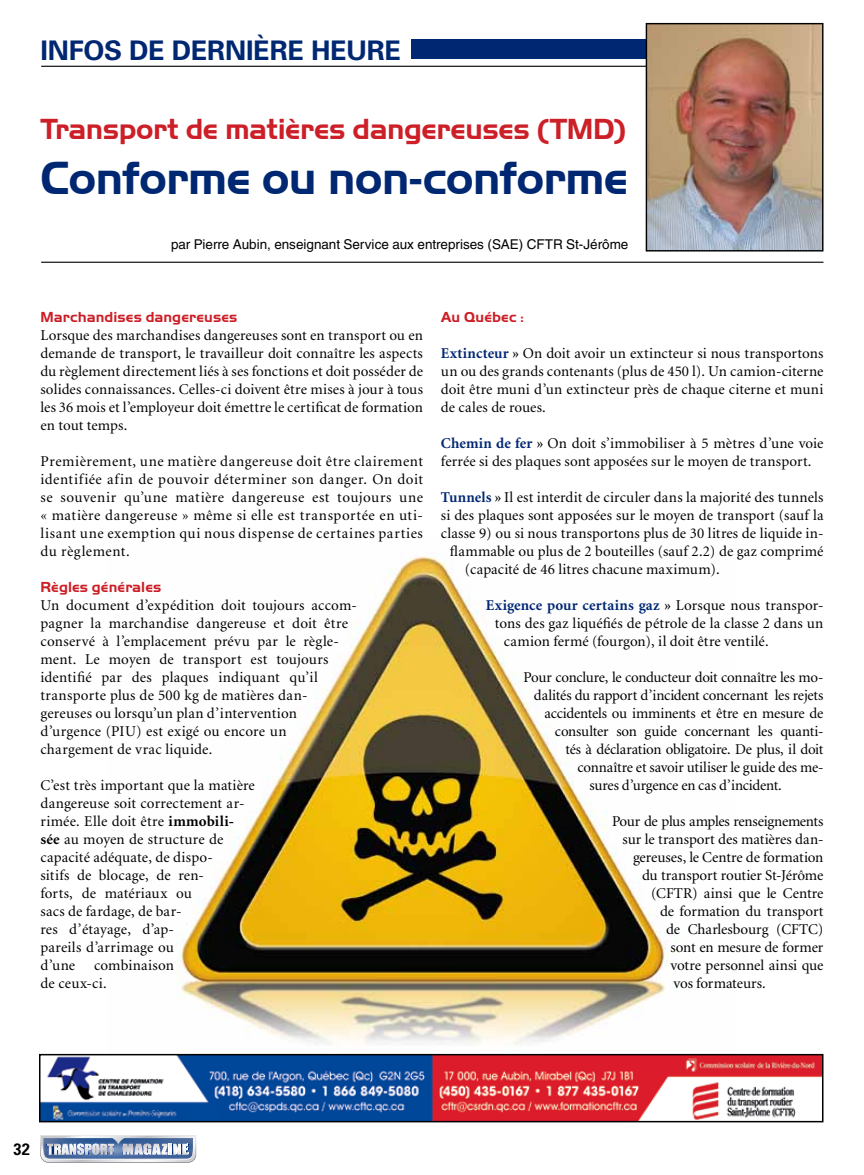
<style>
.page{position:relative;width:864px;height:1175px;background:#fff}
.page>*{position:absolute;margin:0;border:0;box-sizing:border-box;transform-origin:0 0}
.t1{font:48px "Handel Gothic";letter-spacing:-.02em;color:#002772}
.t2{font:30px "Handel Gothic";letter-spacing:-.015em;color:#cc1f27}
.t3{font:700 27px "Univers";letter-spacing:-.005em;color:#002772}
.t4{font:700 16.5px "Univers";color:#000;scale:.9 1}
.t5{font:15px/18px "Minion";letter-spacing:.005em;color:#000}
.t6{font:15px "Minion";letter-spacing:-.015em;color:#000}
.t7{font:15px "Minion";letter-spacing:-.02em;color:#000}
.t8{font:15px "Handel Gothic";letter-spacing:.005em;color:#cc1f27}
.t9{font:700 15px "Minion";letter-spacing:.015em;color:#002772}
.t10{font:15px "Minion";letter-spacing:-.025em;color:#000}
.t11{font:13.5px "Helvetica";color:#000}
.s1{font-weight:700}
.s2{font-weight:700;color:#002772}
.s3{color:#000}
.s4{font-weight:400;color:#000}
</style>
<div class="page">
<svg style="left:40px;top:1135px;width:156px;height:27px;background:#98a8c3"></svg>
<img style="left:176px;top:552px;width:501px;height:493px">
<hr style="left:41px;top:66px;width:648px;height:1px;background:#000">
<hr style="left:41px;top:262px;width:782px;height:1px;background:#000">
<div style="left:411px;top:39px;width:402px;height:20px;background:#002772"></div>
<img style="left:648px;top:25px;width:174px;height:224px">
<div style="left:646px;top:23px;width:178px;height:228px;border:1px solid #000"></div>
<img style="left:42px;top:1056px;width:779px;height:63px">
<div style="left:39px;top:1053px;width:785px;height:69px;border:2px solid #000"></div>
<h3 class="t3" style="left:40px;top:33px;width:362px">INFOS DE DERNIÈRE HEURE</h3>
<h2 class="t2" style="left:40px;top:111px;width:587px">Transport de matières dangereuses (TMD)</h2>
<h1 class="t1" style="left:40px;top:150px;width:589px">Conforme ou non-conforme</h1>
<p class="t11" style="left:171px;top:237px;width:459px">par Pierre Aubin, enseignant Service aux entreprises (SAE) CFTR St-Jérôme</p>
<p class="t8" style="left:40px;top:308px;width:198px">Marchandises dangereuses</p>
<p class="t5" style="left:40px;top:327px;width:384px;text-align:justify">Lorsque des marchandises dangereuses sont en transport ou en demande de transport, le travailleur doit connaître les aspects du règlement directement liés à ses fonctions et doit posséder de solides connaissances. Celles-ci doivent être mises à jour à tous les 36 mois et l’employeur doit émettre le certificat de formation en tout temps.</p>
<p class="t5" style="left:40px;top:453px;width:384px;text-align:justify">Premièrement, une matière dangereuse doit être clairement identifiée afin de pouvoir déterminer son danger. On doit se souvenir qu’une matière dangereuse est toujours une « matière dangereuse » même si elle est transportée en uti&shy;lisant une exemption qui nous dispense de certaines parties du règlement.</p>
<p class="t8" style="left:40px;top:578px;width:122px">Règles générales</p>
<p class="t5" style="left:40px;top:597px;width:318px">Un document d’expédition doit toujours accom&shy;pagner la marchandise dangereuse et doit être conservé à l’emplacement prévu par le règle&shy;ment. Le moyen de transport est toujours identifié par des plaques indiquant qu’il transporte plus de 500 kg de matières dan&shy;gereuses ou lorsqu’un plan d’intervention d’urgence (PIU) est exigé ou encore un chargement de vrac liquide.</p>
<p class="t5" style="left:40px;top:777px;width:216px">C’est très important que la matière dangereuse soit correctement ar&shy;rimée. Elle doit être <span class="s1">immobili&shy;sée</span> au moyen de structure de capacité adéquate, de dispo-<br>sitifs de blocage, de ren-<br>forts, de matériaux ou<br>sacs de fardage, de bar-<br>res d’étayage, d’ap-<br>pareils d’arrimage ou<br>d’une</p>
<p class="t5" style="left:40px;top:957px;width:135px;text-indent:54px">combinaison de ceux-ci.</p>
<p class="t8" style="left:441px;top:308px;width:84px">Au Québec :</p>
<p class="t5" style="left:441px;top:345px;width:384px;text-align:justify"><span class="s2">Extincteur</span> <span class="s1">»</span> On doit avoir un extincteur si nous transportons un ou des grands contenants (plus de 450 l). Un camion-citerne doit être muni d’un extincteur près de chaque citerne et muni de cales de roues.</p>
<p class="t5" style="left:441px;top:435px;width:384px"><span class="s2">Chemin de fer</span> <span class="s1">»</span> On doit s’immobiliser à 5 mètres d’une voie ferrée si des plaques sont apposées sur le moyen de transport.</p>
<p class="t5" style="left:441px;top:489px;width:384px"><span class="s2">Tunnels</span> <span class="s1">»</span> Il est interdit de circuler dans la majorité des tunnels</p>
<p class="t5" style="left:441px;top:507px;width:384px">si des plaques sont apposées sur le moyen de transport (sauf la</p>
<p class="t5" style="left:441px;top:525px;width:384px">classe 9) ou si nous transportons plus de 30 litres de liquide in-</p>
<p class="t5" style="left:450px;top:543px;width:375px">flammable ou plus de 2 bouteilles (sauf 2.2) de gaz comprimé</p>
<p class="t5" style="left:465px;top:561px;width:256px">(capacité de 46 litres chacune maximum).</p>
<p class="t9" style="left:486px;top:597px;width:339px">Exigence pour certains gaz <span class="s3">»</span> <span class="s4">Lorsque nous transpor-</span></p>
<p class="t5" style="left:495px;top:615px;width:330px">tons des gaz liquéfiés de pétrole de la classe 2 dans un</p>
<p class="t5" style="left:504px;top:633px;width:266px">camion fermé (fourgon), il doit être ventilé.</p>
<p class="t7" style="left:524px;top:670px;width:301px">Pour conclure, le conducteur doit connaître les mo-</p>
<p class="t6" style="left:534px;top:688px;width:291px">dalités du rapport d’incident concernant les rejets</p>
<p class="t6" style="left:544px;top:706px;width:280px">accidentels ou imminents et être en mesure de</p>
<p class="t6" style="left:555px;top:724px;width:270px">consulter son guide concernant les quanti-</p>
<p class="t7" style="left:565px;top:742px;width:260px">tés à déclaration obligatoire. De plus, il doit</p>
<p class="t5" style="left:577px;top:759px;width:248px">connaître et savoir utiliser le guide des me-</p>
<p class="t6" style="left:589px;top:778px;width:194px">sures d’urgence en cas d’incident.</p>
<p class="t10" style="left:612px;top:814px;width:213px">Pour de plus amples renseignements</p>
<p class="t5" style="left:622px;top:831px;width:202px">sur le transport des matières dan-</p>
<p class="t5" style="left:633px;top:849px;width:192px">gereuses, le Centre de formation</p>
<p class="t5" style="left:642px;top:867px;width:183px">du transport routier St-Jérôme</p>
<p class="t5" style="left:651px;top:885px;width:174px">(CFTR) ainsi que le Centre</p>
<p class="t5" style="left:660px;top:903px;width:165px">de formation du transport</p>
<p class="t5" style="left:666px;top:921px;width:159px">de Charlesbourg (CFTC)</p>
<p class="t5" style="left:670px;top:939px;width:154px">sont en mesure de former</p>
<p class="t5" style="left:670px;top:957px;width:154px">votre personnel ainsi que</p>
<p class="t5" style="left:674px;top:975px;width:94px">vos formateurs.</p>
<p class="t4" style="left:14px;top:1138px;width:20px">32</p>
</div>
